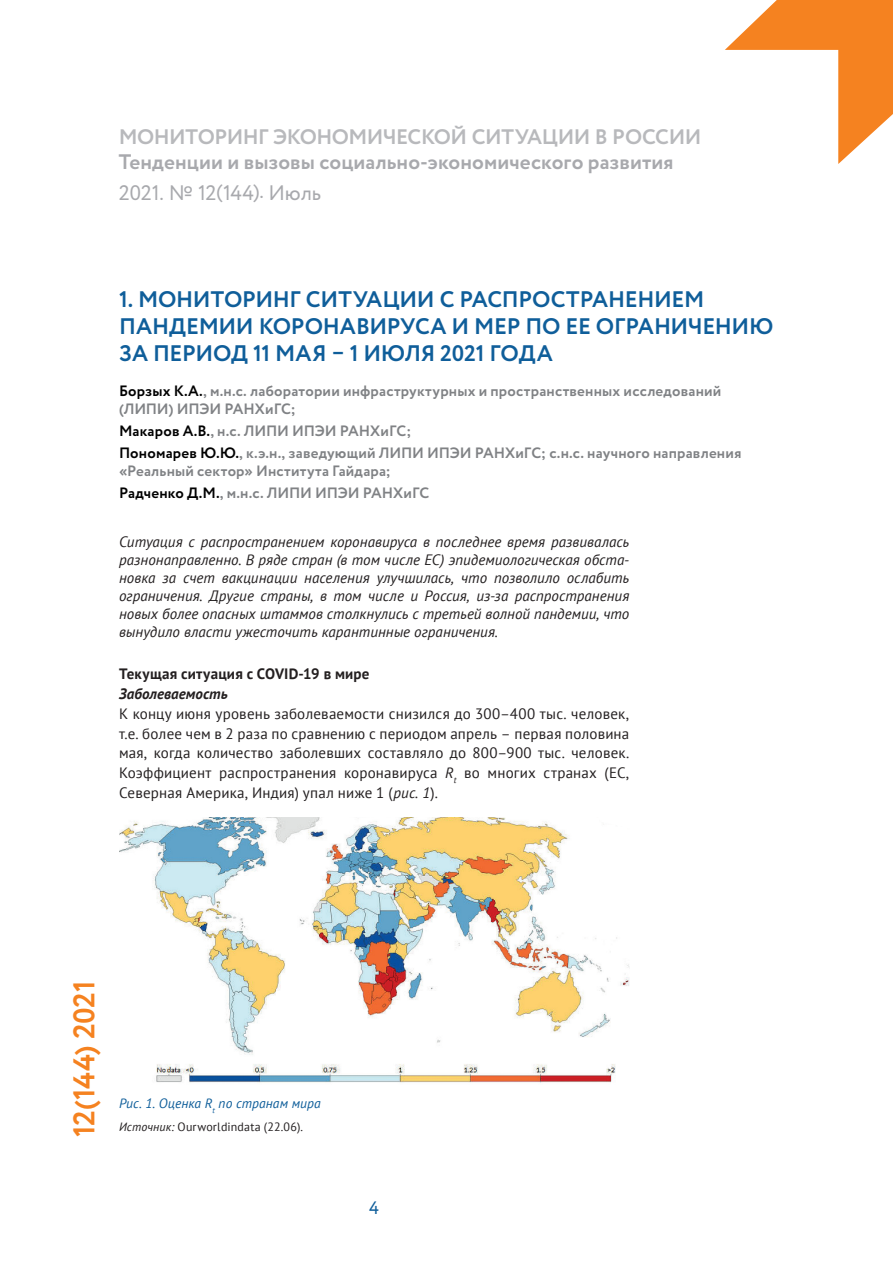
<style>
.page{position:relative;width:893px;height:1263px;background:#fff}
.page>*{position:absolute;margin:0;border:0;box-sizing:border-box;transform-origin:0 0}
.t1{font:700 30px "Circe";letter-spacing:-.01em;color:#f58220}
.t2{font:700 22.5px/27px "Circe";letter-spacing:-.015em;color:#0f5e9a}
.t3{font:700 21px "Circe";letter-spacing:.005em;color:#a8a9ad}
.t4{font:700 21px "Circe";letter-spacing:-.025em;color:#b8b9bc}
.t5{font:21px "Circe";letter-spacing:-.015em;color:#a8a9ad}
.t6{font:18px "Circe";color:#0f5e9a}
.t7{font:italic 15px/18px "PT Sans";color:#231f20;text-align:justify}
.t8{font:15px/19.8px "PT Sans";letter-spacing:.01em;color:#231f20;text-align:justify}
.t9{font:700 15px/22.2px "Circe";letter-spacing:.015em;color:#808285}
.t10{font:700 15px "PT Sans";letter-spacing:.015em;color:#231f20}
.t11{font:italic 700 15px "PT Sans";letter-spacing:.005em;color:#231f20}
.t12{font:italic 13.5px "PT Sans";letter-spacing:.005em;color:#0f5e9a}
.t13{font:12px "PT Sans";letter-spacing:.02em;color:#231f20}
.s1{color:#000}
.s2{font-style:italic}
</style>
<div class="page">
<svg style="left:725px;top:0;width:168px;height:164px"></svg>
<img style="left:119px;top:817px;width:510px;height:266px">
<h3 class="t4" style="left:119px;top:123px;width:584px">МОНИТОРИНГ ЭКОНОМИЧЕСКОЙ СИТУАЦИИ В РОССИИ</h3>
<h3 class="t3" style="left:119px;top:148px;width:556px">Тенденции и вызовы социально-экономического развития</h3>
<h3 class="t5" style="left:119px;top:178px;width:204px">2021. № 12(144). Июль</h3>
<h2 class="t2" style="left:119px;top:286px;width:656px">1. МОНИТОРИНГ СИТУАЦИИ С РАСПРОСТРАНЕНИЕМ<br>ПАНДЕМИИ КОРОНАВИРУСА И МЕР ПО ЕЕ ОГРАНИЧЕНИЮ<br>ЗА ПЕРИОД 11 МАЯ – 1 ИЮЛЯ 2021 ГОДА</h2>
<p class="t9" style="left:119px;top:382px;width:604px;line-height:18px"><span class="s1">Борзых К.А.</span>, м.н.с. лаборатории инфраструктурных и пространственных исследований (ЛИПИ) ИПЭИ РАНХиГС;</p>
<p class="t9" style="left:119px;top:420px;width:624px"><span class="s1">Макаров А.В.</span>, н.с. ЛИПИ ИПЭИ РАНХиГС;<br><span class="s1">Пономарев Ю.Ю.</span>, к.э.н., заведующий ЛИПИ ИПЭИ РАНХиГС; с.н.с. научного направления</p>
<p class="t9" style="left:119px;top:461px;width:312px">«Реальный сектор» Института Гайдара;<br><span class="s1">Радченко Д.М.</span>, м.н.с. ЛИПИ ИПЭИ РАНХиГС</p>
<p class="t7" style="left:119px;top:533px;width:512px">Ситуация с распространением коронавируса в последнее время развивалась разнонаправленно. В ряде стран (в том числе ЕС) эпидемиологическая обста&shy;новка за счет вакцинации населения улучшилась, что позволило ослабить ограничения. Другие страны, в том числе и Россия, из-за распространения новых более опасных штаммов столкнулись с третьей волной пандемии, что вынудило власти ужесточить карантинные ограничения.</p>
<p class="t10" style="left:119px;top:664px;width:252px">Текущая ситуация с COVID-19 в мире</p>
<p class="t11" style="left:119px;top:684px;width:110px">Заболеваемость</p>
<p class="t8" style="left:119px;top:703px;width:512px">К концу июня уровень заболеваемости снизился до 300–400 тыс. человек, т.е. более чем в 2 раза по сравнению с периодом апрель – первая половина мая, когда количество заболевших составляло до 800–900 тыс. человек.<br>Коэффициент распространения коронавируса <span class="s2">R</span><sub>t</sub> во многих странах (ЕС, Северная Америка, Индия) упал ниже 1 (<span class="s2">рис. 1</span>).</p>
<h1 class="t1" style="left:64px;top:1137px;width:158px;rotate:-90deg">12(144) 2021</h1>
<p class="t12" style="left:119px;top:1095px;width:203px">Рис. 1. Оценка R<sub>t</sub> по странам мира</p>
<p class="t13" style="left:119px;top:1119px;width:186px"><span class="s2">Источник:</span> Ourworldindata (22.06).</p>
<p class="t6" style="left:369px;top:1196px;width:11px">4</p>
</div>
